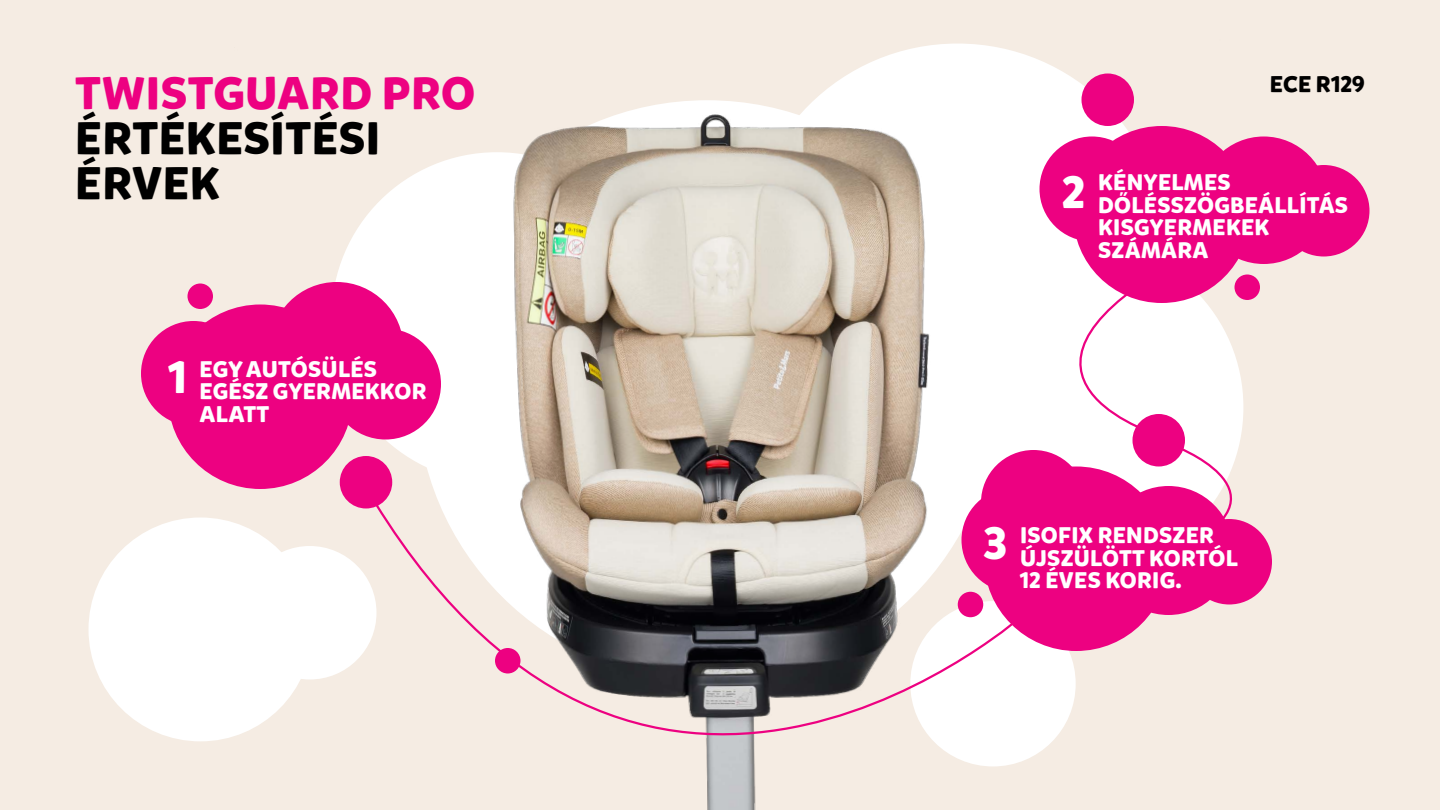
<style>
.page{position:relative;width:1440px;height:810px;background:#f5ece3}
.page>*{position:absolute;margin:0;border:0;box-sizing:border-box;transform-origin:0 0}
.t1{font:700 45.3px/45px "Mikado";letter-spacing:.015em;color:#000}
.t2{font:700 45.3px "Mikado";letter-spacing:.015em;color:#ed0181}
.t3{font:700 45.3px "Mikado";color:#fff}
.t4{font:700 22.65px "Mikado";color:#000}
.t5{font:700 22.5px/22.5px "Mikado";letter-spacing:.015em;color:#fff}
</style>
<div class="page">
<div style="left:168px;top:304px;width:184px;height:185px;background:#ed0181;border-radius:50%"></div>
<div style="left:141px;top:321px;width:105px;height:105px;background:#ed0181;border-radius:50%"></div>
<div style="left:188px;top:284px;width:25px;height:25px;background:#ed0181;border-radius:50%"></div>
<div style="left:1200px;top:136px;width:128px;height:128px;background:#ed0181;border-radius:50%"></div>
<div style="left:1278px;top:165px;width:92px;height:91px;background:#ed0181;border-radius:50%"></div>
<div style="left:1234px;top:274px;width:26px;height:26px;background:#ed0181;border-radius:50%"></div>
<div style="left:1186px;top:519px;width:86px;height:85px;background:#ed0181;border-radius:50%"></div>
<svg style="left:1227px;top:440px;width:43px;height:107px"></svg>
<div style="left:88px;top:518px;width:224px;height:223px;background:#fff;border-radius:50%"></div>
<img style="left:234px;top:43px;width:993px;height:715px">
<svg style="left:372px;top:499px;width:657px;height:311px"></svg>
<svg style="left:1019px;top:609px;width:11px;height:12px"></svg>
<h1 class="t2" style="left:75px;top:65px;width:402px">TWISTGUARD PRO</h1>
<h1 class="t1" style="left:75px;top:117px;width:306px">ÉRTÉKESÍTÉSI<br>ÉRVEK</h1>
<h1 class="t3" style="left:168px;top:348px;width:20px">1</h1>
<p class="t5" style="left:200px;top:358px;width:228px">EGY AUTÓSÜLÉS<br>EGÉSZ GYERMEKKOR<br>ALATT</p>
<p class="t4" style="left:1270px;top:70px;width:97px">ECE R129</p>
<h1 class="t3" style="left:1062px;top:164px;width:25px">2</h1>
<p class="t5" style="left:1098px;top:171px;width:251px">KÉNYELMES<br>DŐLÉSSZÖGBEÁLLÍTÁS<br>KISGYERMEKEK<br>SZÁMÁRA</p>
<h1 class="t3" style="left:983px;top:515px;width:26px">3</h1>
<p class="t5" style="left:1020px;top:525px;width:220px">ISOFIX RENDSZER<br>ÚJSZÜLÖTT KORTÓL<br>12 ÉVES KORIG.</p>
</div>
